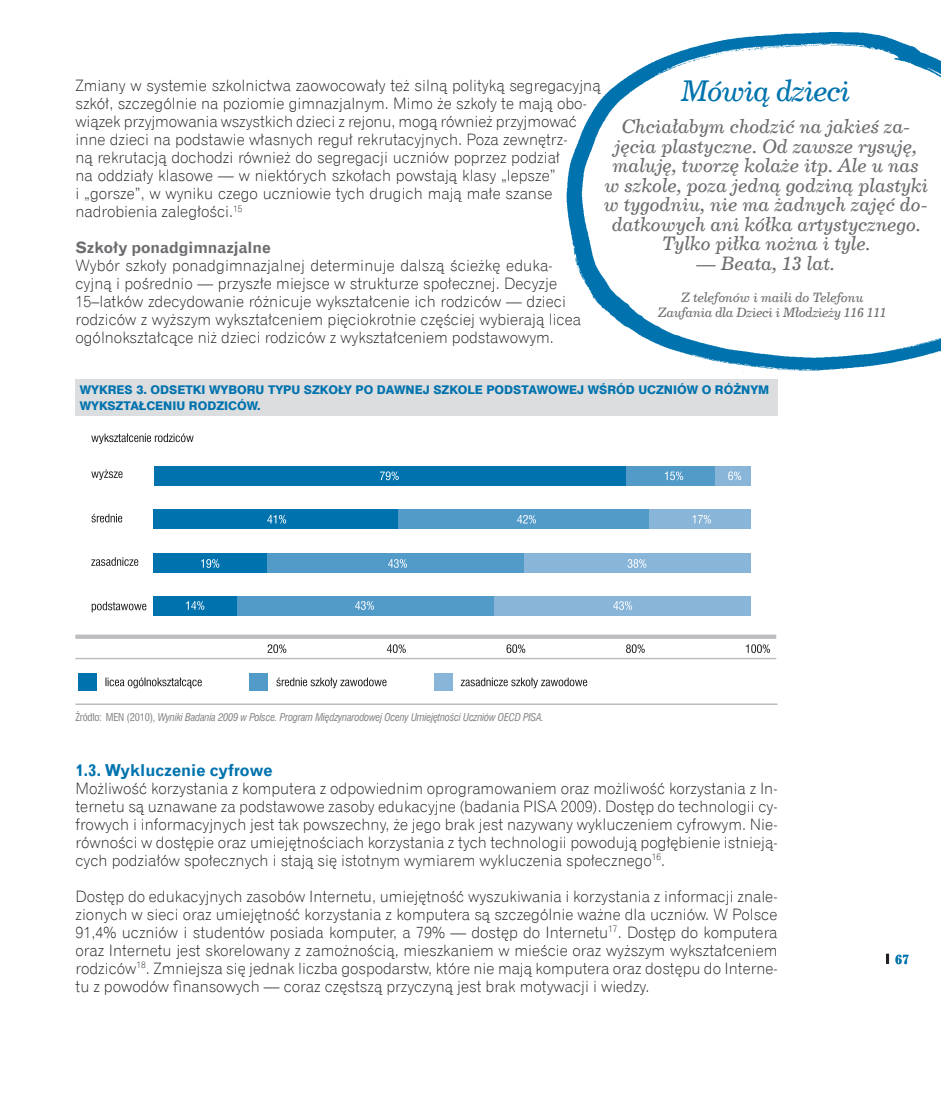
<style>
.page{position:relative;width:941px;height:1105px;background:#fff}
.page>*{position:absolute;margin:0;border:0;box-sizing:border-box;transform-origin:0 0}
.t1{font:italic 30px "Century 731 EU";letter-spacing:-.035em;color:#0073ae}
.t2{font:italic 19.5px/19.5px "Century 731 EU";letter-spacing:-.005em;color:#6c6d70;text-align:center}
.t3{font:700 16.5px "Gothic 720 EU";color:#0073ae}
.t4{font:15.75px/18px "Gothic 720 Lt EU";color:#231f20}
.t5{font:700 15.75px "Gothic 720 EU";color:#6c6d70}
.t6{font:italic 13.5px/15px "Century 731 EU";letter-spacing:-.03em;color:#6c6d70;text-align:center}
.t7{font:700 13.5px "Century 731 EU";color:#0073ae}
.t8{font:12px/16.5px "Swis 721 Hv EU";color:#0073ae}
.t9{font:italic 10.5px "Swis 721 Cn EU";letter-spacing:-.02em;color:#808285}
.s1{font-style:normal}
</style>
<div class="page">
<svg style="left:886px;top:954px;width:2px;height:10px"></svg>
<div style="left:75px;top:379px;width:702px;height:36px;background:#dcdddf"></div>
<img style="left:566px;top:32px;width:374px;height:370px">
<svg style="left:745px;top:644px;width:24px;height:9px"></svg>
<div style="left:715px;top:466px;width:35px;height:20px;background:#89b5d8"></div>
<div style="left:625px;top:466px;width:90px;height:20px;background:#529ac8"></div>
<div style="left:153px;top:466px;width:472px;height:20px;background:#0073ae"></div>
<div style="left:649px;top:509px;width:101px;height:20px;background:#89b5d8"></div>
<div style="left:398px;top:509px;width:251px;height:20px;background:#529ac8"></div>
<div style="left:153px;top:509px;width:245px;height:20px;background:#0073ae"></div>
<div style="left:524px;top:553px;width:226px;height:19px;background:#89b5d8"></div>
<div style="left:267px;top:553px;width:257px;height:19px;background:#529ac8"></div>
<div style="left:153px;top:553px;width:114px;height:19px;background:#0073ae"></div>
<div style="left:494px;top:596px;width:256px;height:20px;background:#89b5d8"></div>
<div style="left:237px;top:596px;width:257px;height:20px;background:#529ac8"></div>
<div style="left:153px;top:596px;width:84px;height:20px;background:#0073ae"></div>
<svg style="left:267px;top:644px;width:19px;height:9px"></svg>
<svg style="left:387px;top:644px;width:19px;height:9px"></svg>
<svg style="left:506px;top:644px;width:19px;height:9px"></svg>
<svg style="left:626px;top:644px;width:18px;height:9px"></svg>
<div style="left:78px;top:673px;width:19px;height:17px;background:#0073ae"></div>
<svg style="left:105px;top:678px;width:97px;height:10px"></svg>
<div style="left:249px;top:673px;width:19px;height:17px;background:#529ac8"></div>
<svg style="left:276px;top:678px;width:110px;height:10px"></svg>
<div style="left:75px;top:634px;width:701px;height:5px;background:#bcbdc0"></div>
<hr style="left:75px;top:658px;width:701px;height:1px;background:#bcbdc0">
<svg style="left:91px;top:557px;width:47px;height:9px"></svg>
<svg style="left:92px;top:602px;width:54px;height:10px"></svg>
<svg style="left:91px;top:433px;width:103px;height:11px"></svg>
<svg style="left:201px;top:559px;width:18px;height:9px"></svg>
<svg style="left:388px;top:559px;width:19px;height:9px"></svg>
<svg style="left:627px;top:559px;width:19px;height:9px"></svg>
<svg style="left:186px;top:601px;width:18px;height:9px"></svg>
<svg style="left:355px;top:601px;width:19px;height:9px"></svg>
<svg style="left:613px;top:601px;width:19px;height:9px"></svg>
<div style="left:433px;top:673px;width:19px;height:17px;background:#89b5d8"></div>
<svg style="left:460px;top:678px;width:127px;height:10px"></svg>
<svg style="left:91px;top:514px;width:31px;height:8px"></svg>
<svg style="left:91px;top:469px;width:31px;height:11px"></svg>
<svg style="left:267px;top:515px;width:19px;height:9px"></svg>
<svg style="left:517px;top:515px;width:19px;height:9px"></svg>
<svg style="left:692px;top:515px;width:18px;height:9px"></svg>
<svg style="left:380px;top:471px;width:18px;height:9px"></svg>
<svg style="left:664px;top:471px;width:19px;height:9px"></svg>
<svg style="left:728px;top:471px;width:13px;height:9px"></svg>
<hr style="left:75px;top:703px;width:702px;height:2px;background:#bcbdc0">
<h1 class="t1" style="left:681px;top:72px;width:171px">Mówią dzieci</h1>
<p class="t2" style="left:604px;top:117px;width:326px">Chciałabym chodzić na jakieś za&shy;jęcia plastyczne. Od zawsze rysuję, maluję, tworzę kolaże itp. Ale u nas w szkole, poza jedną godziną plastyki w tygodniu, nie ma żadnych zajęć do&shy;datkowych ani kółka artystycznego.<br>Tylko piłka nożna i tyle.</p>
<p class="t2" style="left:696px;top:254px;width:140px">— Beata, 13 lat.</p>
<p class="t6" style="left:657px;top:290px;width:231px">Z telefonów i maili do Telefonu<br>Zaufania dla Dzieci i Młodzieży 116 111</p>
<p class="t4" style="left:75px;top:77px;width:526px">Zmiany w systemie szkolnictwa zaowocowały też silną polityką segregacyjną szkół, szczególnie na poziomie gimnazjalnym. Mimo że szkoły te mają obo&shy;wiązek przyjmowania wszystkich dzieci z rejonu, mogą również przyjmować inne dzieci na podstawie własnych reguł rekrutacyjnych. Poza zewnętrz-<br>ną rekrutacją dochodzi również do segregacji uczniów poprzez podział<br>na oddziały klasowe — w niektórych szkołach powstają klasy „lepsze”<br>i „gorsze”, w wyniku czego uczniowie tych drugich mają małe szanse nadrobienia zaległości.<sup>15</sup></p>
<p class="t5" style="left:75px;top:238px;width:197px">Szkoły ponadgimnazjalne</p>
<p class="t4" style="left:75px;top:257px;width:507px">Wybór szkoły ponadgimnazjalnej determinuje dalszą ścieżkę eduka&shy;cyjną i pośrednio — przyszłe miejsce w strukturze społecznej. Decyzje 15–latków zdecydowanie różnicuje wykształcenie ich rodziców — dzieci rodziców z wyższym wykształceniem pięciokrotnie częściej wybierają licea ogólnokształcące niż dzieci rodziców z wykształceniem podstawowym.</p>
<p class="t8" style="left:80px;top:381px;width:691px">WYKRES 3. ODSETKI WYBORU TYPU SZKOŁY PO DAWNEJ SZKOLE PODSTAWOWEJ WŚRÓD UCZNIÓW O RÓŻNYM<br>WYKSZTAŁCENIU RODZICÓW.</p>
<p class="t9" style="left:75px;top:711px;width:470px"><span class="s1">Źródło: MEN (2010),</span> Wyniki Badania 2009 w Polsce. Program Międzynarodowej Oceny Umiejętności Uczniów OECD PISA.</p>
<p class="t3" style="left:75px;top:759px;width:199px">1.3. Wykluczenie cyfrowe</p>
<p class="t4" style="left:75px;top:779px;width:703px;text-align:justify">Możliwość korzystania z komputera z odpowiednim oprogramowaniem oraz możliwość korzystania z In&shy;ternetu są uznawane za podstawowe zasoby edukacyjne (badania PISA 2009). Dostęp do technologii cy&shy;frowych i informacyjnych jest tak powszechny, że jego brak jest nazywany wykluczeniem cyfrowym. Nie&shy;równości w dostępie oraz umiejętnościach korzystania z tych technologii powodują pogłębienie istnieją&shy;cych podziałów społecznych i stają się istotnym wymiarem wykluczenia społecznego<sup>16</sup>.</p>
<p class="t4" style="left:75px;top:887px;width:703px;text-align:justify">Dostęp do edukacyjnych zasobów Internetu, umiejętność wyszukiwania i korzystania z informacji znale&shy;zionych w sieci oraz umiejętność korzystania z komputera są szczególnie ważne dla uczniów. W Polsce 91,4% uczniów i studentów posiada komputer, a 79% — dostęp do Internetu<sup>17</sup>. Dostęp do komputera oraz Internetu jest skorelowany z zamożnością, mieszkaniem w mieście oraz wyższym wykształceniem rodziców<sup>18</sup>. Zmniejsza się jednak liczba gospodarstw, które nie mają komputera oraz dostępu do Interne&shy;tu z powodów finansowych — coraz częstszą przyczyną jest brak motywacji i wiedzy.</p>
<p class="t7" style="left:894px;top:951px;width:16px">67</p>
</div>
